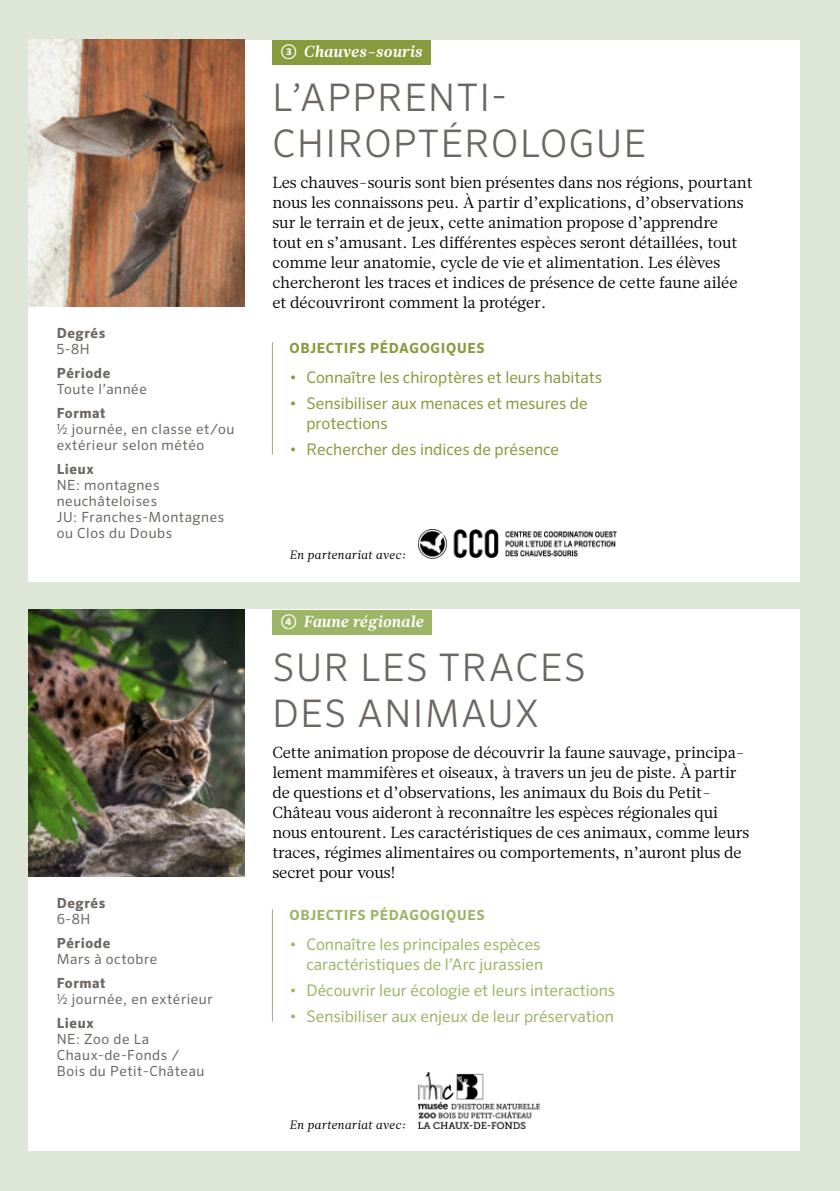
<style>
.page{position:relative;width:840px;height:1191px;background:#fff}
.page>*{position:absolute;margin:0;border:0;box-sizing:border-box;transform-origin:0 0}
.t1{font:300 38px/45.6px "Sero OT";letter-spacing:.04em;color:#6d6763}
.t2{font:16px/20px "Glosa Text";letter-spacing:-.01em;color:#000}
.t3{font:16px/20px "Sero OT";color:#9db567;text-align:right}
.t4{font:16px/20px "Sero OT";color:#889a3c}
.t5{font:italic 700 16px "Glosa Text";letter-spacing:.01em;color:#fff}
.t6{font:14px/16px "Sero OT";letter-spacing:.04em;color:#6d6763}
.t7{font:700 14px "Sero OT";letter-spacing:.04em;color:#6d6763}
.t8{font:700 14px "Sero OT";letter-spacing:.05em;color:#9db567}
.t9{font:700 14px "Sero OT";letter-spacing:.05em;color:#889a3c}
.t10{font:italic 12px "Glosa Text";letter-spacing:.045em;color:#000}
.s1{font-family:"Sero OT";font-style:normal}
</style>
<div class="page">
<div style="left:0;top:0;width:839px;height:1191px;background:#dee6d7"></div>
<div style="left:28px;top:609px;width:771px;height:542px;background:#fff"></div>
<hr style="left:272px;top:909px;width:1px;height:112px;background:#95af7e">
<img style="left:28px;top:609px;width:216px;height:267px">
<div style="left:272px;top:609px;width:160px;height:25px;background:#9db567"></div>
<img style="left:418px;top:1072px;width:120px;height:56px">
<div style="left:28px;top:40px;width:771px;height:541px;background:#fff"></div>
<hr style="left:272px;top:342px;width:1px;height:112px;background:#95af7e">
<img style="left:28px;top:40px;width:216px;height:266px">
<div style="left:272px;top:40px;width:158px;height:25px;background:#889a3c"></div>
<img style="left:418px;top:529px;width:200px;height:29px">
<p class="t7" style="left:57px;top:325px;width:50px">Degrés</p>
<p class="t6" style="left:57px;top:341px;width:34px">5-8H</p>
<p class="t7" style="left:57px;top:365px;width:55px">Période</p>
<p class="t6" style="left:57px;top:381px;width:92px">Toute l’année</p>
<p class="t7" style="left:57px;top:405px;width:50px">Format</p>
<p class="t6" style="left:57px;top:421px;width:179px">½ journée, en classe et/ou extérieur selon météo</p>
<p class="t7" style="left:57px;top:461px;width:38px">Lieux</p>
<p class="t6" style="left:57px;top:477px;width:169px">NE: montagnes neuchâteloises<br>JU: Franches-Montagnes ou Clos du Doubs</p>
<p class="t7" style="left:57px;top:894px;width:50px">Degrés</p>
<p class="t6" style="left:57px;top:911px;width:35px">6-8H</p>
<p class="t7" style="left:57px;top:934px;width:55px">Période</p>
<p class="t6" style="left:57px;top:951px;width:102px">Mars à octobre</p>
<p class="t7" style="left:57px;top:974px;width:50px">Format</p>
<p class="t6" style="left:57px;top:991px;width:157px">½ journée, en extérieur</p>
<p class="t7" style="left:57px;top:1014px;width:38px">Lieux</p>
<p class="t6" style="left:57px;top:1031px;width:149px">NE: Zoo de La<br>Chaux-de-Fonds /<br>Bois du Petit-Château</p>
<p class="t5" style="left:281px;top:41px;width:142px"><span class="s1">③</span> Chauves-souris</p>
<h1 class="t1" style="left:272px;top:75px;width:375px">L’APPRENTI-<br>CHIROPTÉROLOGUE</h1>
<p class="t2" style="left:272px;top:173px;width:481px">Les chauves-souris sont bien présentes dans nos régions, pourtant nous les connaissons peu. À partir d’explications, d’observations sur le terrain et de jeux, cette animation propose d’apprendre<br>tout en s’amusant. Les différentes espèces seront détaillées, tout comme leur anatomie, cycle de vie et alimentation. Les élèves chercheront les traces et indices de présence de cette faune ailée et découvriront comment la protéger.</p>
<p class="t9" style="left:289px;top:340px;width:196px">OBJECTIFS PÉDAGOGIQUES</p>
<p class="t4" style="left:289px;top:367px;width:314px">• Connaître les chiroptères et leurs habitats</p>
<p class="t4" style="left:306px;top:393px;width:282px;text-indent:-17px">• Sensibiliser aux menaces et mesures de protections</p>
<p class="t4" style="left:289px;top:439px;width:271px">• Rechercher des indices de présence</p>
<p class="t10" style="left:289px;top:546px;width:118px">En partenariat avec:</p>
<p class="t5" style="left:281px;top:610px;width:144px"><span class="s1">④</span> Faune régionale</p>
<h1 class="t1" style="left:272px;top:644px;width:314px">SUR LES TRACES<br>DES ANIMAUX</h1>
<p class="t2" style="left:272px;top:742px;width:478px">Cette animation propose de découvrir la faune sauvage, principa&shy;lement mammifères et oiseaux, à travers un jeu de piste. À partir de questions et d’observations, les animaux du Bois du Petit-Château vous aideront à reconnaître les espèces régionales qui nous entourent. Les caractéristiques de ces animaux, comme leurs traces, régimes alimentaires ou comportements, n’auront plus de secret pour vous!</p>
<p class="t8" style="left:289px;top:906px;width:196px">OBJECTIFS PÉDAGOGIQUES</p>
<p class="t3" style="left:289px;top:934px;width:255px">• Connaître les principales espèces caractéristiques de l’Arc jurassien</p>
<p class="t3" style="left:289px;top:980px;width:327px">• Découvrir leur écologie et leurs interactions</p>
<p class="t3" style="left:289px;top:1005px;width:325px">• Sensibiliser aux enjeux de leur préservation</p>
<p class="t10" style="left:289px;top:1116px;width:118px">En partenariat avec:</p>
</div>
